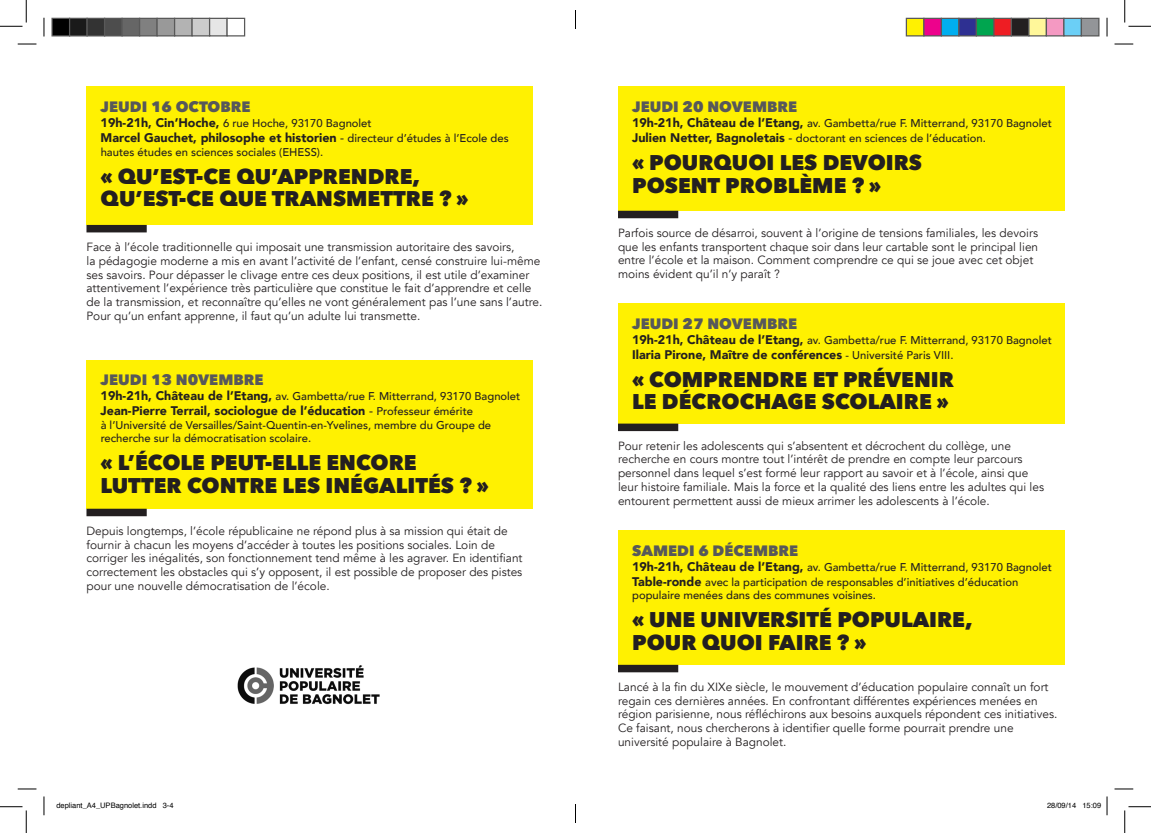
<style>
.page{position:relative;width:1151px;height:833px;background:#fff}
.page>*{position:absolute;margin:0;border:0;box-sizing:border-box;transform-origin:0 0}
.t1{font:800 21.25px/22.5px "Avenir Next";color:#231f20}
.t2{font:800 15px "Avenir Next";color:#57585a}
.t3{font:900 12.5px "Avenir";color:#231f20}
.t4{font:11.88px/13.8px "Avenir";color:#231f20}
.t5{font:500 11.25px/15px "Avenir";color:#231f20}
.t6{font:7.5px "Helvetica";color:#000}
.s1{font-weight:900;font-size:12.5px}
.s2{font-weight:500}
.s3{font-weight:500;font-size:11.25px}
.s4{font-size:12.5px}
</style>
<div class="page">
<div style="left:86px;top:86px;width:447px;height:139px;background:#fff101"></div>
<div style="left:618px;top:86px;width:446px;height:125px;background:#fff101"></div>
<div style="left:618px;top:303px;width:446px;height:120px;background:#fff101"></div>
<div style="left:618px;top:529px;width:446px;height:135px;background:#fff101"></div>
<div style="left:86px;top:359px;width:447px;height:149px;background:#fff101"></div>
<div style="left:86px;top:225px;width:61px;height:7px;background:#231f20"></div>
<div style="left:618px;top:211px;width:60px;height:7px;background:#231f20"></div>
<div style="left:618px;top:423px;width:60px;height:8px;background:#231f20"></div>
<div style="left:618px;top:664px;width:60px;height:8px;background:#231f20"></div>
<div style="left:86px;top:508px;width:61px;height:8px;background:#231f20"></div>
<img style="left:237px;top:665px;width:143px;height:40px">
<svg style="left:18px;top:43px;width:18px;height:2px"></svg>
<svg style="left:1114px;top:43px;width:19px;height:2px"></svg>
<svg style="left:18px;top:788px;width:18px;height:1px"></svg>
<svg style="left:1114px;top:788px;width:19px;height:1px"></svg>
<svg style="left:43px;top:18px;width:2px;height:18px"></svg>
<svg style="left:43px;top:796px;width:2px;height:18px"></svg>
<svg style="left:1106px;top:18px;width:2px;height:18px"></svg>
<svg style="left:0;top:0;width:27px;height:27px"></svg>
<svg style="left:0;top:806px;width:27px;height:26px"></svg>
<svg style="left:1124px;top:0;width:27px;height:27px"></svg>
<svg style="left:1124px;top:806px;width:27px;height:26px"></svg>
<div style="left:52px;top:18px;width:18px;height:18px;background:#000"></div>
<div style="left:51px;top:18px;width:19px;height:18px;border:1px solid #595959"></div>
<div style="left:70px;top:18px;width:17px;height:18px;background:#1a1a1a"></div>
<div style="left:69px;top:18px;width:19px;height:18px;border:1px solid #595959"></div>
<div style="left:87px;top:18px;width:18px;height:18px;background:#333"></div>
<div style="left:86px;top:18px;width:19px;height:18px;border:1px solid #595959"></div>
<div style="left:105px;top:18px;width:17px;height:18px;background:#4d4d4d"></div>
<div style="left:104px;top:18px;width:19px;height:18px;border:1px solid #595959"></div>
<div style="left:122px;top:18px;width:18px;height:18px;background:#666"></div>
<div style="left:121px;top:18px;width:19px;height:18px;border:1px solid #595959"></div>
<div style="left:140px;top:18px;width:17px;height:18px;background:#808080"></div>
<div style="left:139px;top:18px;width:19px;height:18px;border:1px solid #595959"></div>
<div style="left:157px;top:18px;width:18px;height:18px;background:#999"></div>
<div style="left:156px;top:18px;width:19px;height:18px;border:1px solid #595959"></div>
<div style="left:175px;top:18px;width:17px;height:18px;background:#b3b3b3"></div>
<div style="left:174px;top:18px;width:19px;height:18px;border:1px solid #595959"></div>
<div style="left:192px;top:18px;width:18px;height:18px;background:#ccc"></div>
<div style="left:191px;top:18px;width:19px;height:18px;border:1px solid #595959"></div>
<div style="left:210px;top:18px;width:17px;height:18px;background:#e6e6e6"></div>
<div style="left:209px;top:18px;width:19px;height:18px;border:1px solid #595959"></div>
<div style="left:226px;top:18px;width:19px;height:18px;border:1px solid #595959"></div>
<div style="left:906px;top:18px;width:18px;height:18px;background:#fff101"></div>
<div style="left:906px;top:18px;width:18px;height:18px;border:1px solid #595959"></div>
<div style="left:924px;top:18px;width:17px;height:18px;background:#ed028c"></div>
<div style="left:923px;top:18px;width:19px;height:18px;border:1px solid #595959"></div>
<div style="left:941px;top:18px;width:18px;height:18px;background:#00aeef"></div>
<div style="left:941px;top:18px;width:18px;height:18px;border:1px solid #595959"></div>
<div style="left:959px;top:18px;width:17px;height:18px;background:#2e3092"></div>
<div style="left:958px;top:18px;width:19px;height:18px;border:1px solid #595959"></div>
<div style="left:976px;top:18px;width:18px;height:18px;background:#00a54f"></div>
<div style="left:976px;top:18px;width:18px;height:18px;border:1px solid #595959"></div>
<div style="left:994px;top:18px;width:17px;height:18px;background:#ee1d23"></div>
<div style="left:993px;top:18px;width:19px;height:18px;border:1px solid #595959"></div>
<div style="left:1011px;top:18px;width:18px;height:18px;background:#231f20"></div>
<div style="left:1011px;top:18px;width:18px;height:18px;border:1px solid #595959"></div>
<div style="left:1029px;top:18px;width:17px;height:18px;background:#fff79a"></div>
<div style="left:1028px;top:18px;width:19px;height:18px;border:1px solid #595959"></div>
<div style="left:1046px;top:18px;width:18px;height:18px;background:#f499c2"></div>
<div style="left:1046px;top:18px;width:18px;height:18px;border:1px solid #595959"></div>
<div style="left:1064px;top:18px;width:17px;height:18px;background:#6bcff6"></div>
<div style="left:1063px;top:18px;width:19px;height:18px;border:1px solid #595959"></div>
<div style="left:1081px;top:18px;width:18px;height:18px;background:#939598"></div>
<div style="left:1081px;top:18px;width:18px;height:18px;border:1px solid #595959"></div>
<svg style="left:1106px;top:796px;width:2px;height:18px"></svg>
<svg style="left:575px;top:10px;width:1px;height:19px"></svg>
<svg style="left:575px;top:804px;width:1px;height:18px"></svg>
<p class="t2" style="left:101px;top:98px;width:151px">JEUDI 16 OCTOBRE</p>
<p class="t5" style="left:101px;top:115px;width:273px"><span class="s1">19h-21h, Cin’Hoche,</span> 6 rue Hoche, 93170 Bagnolet</p>
<p class="t3" style="left:101px;top:127px;width:410px">Marcel Gauchet, philosophe et historien <span class="s2">-</span> <span class="s3">directeur d’études à l’Ecole des</span></p>
<p class="t5" style="left:101px;top:144px;width:224px">hautes études en sciences sociales (EHESS).</p>
<h1 class="t1" style="left:101px;top:165px;width:369px">« QU’EST-CE QU’APPRENDRE,<br>QU’EST-CE QUE TRANSMETTRE ? »</h1>
<p class="t4" style="left:86px;top:240px;width:457px">Face à l’école traditionnelle qui imposait une transmission autoritaire des savoirs,<br>la pédagogie moderne a mis en avant l’activité de l’enfant, censé construire lui-même ses savoirs. Pour dépasser le clivage entre ces deux positions, il est utile d’examiner attentivement l’expérience très particulière que constitue le fait d’apprendre et celle de la transmission, et reconnaître qu’elles ne vont généralement pas l’une sans l’autre.<br>Pour qu’un enfant apprenne, il faut qu’un adulte lui transmette.</p>
<p class="t2" style="left:101px;top:370px;width:164px">JEUDI 13 N0VEMBRE</p>
<p class="t5" style="left:101px;top:388px;width:421px"><span class="s1">19h-21h, Château de l’Etang,</span> av. Gambetta/rue F. Mitterrand, 93170 Bagnolet</p>
<p class="t3" style="left:101px;top:400px;width:374px">Jean-Pierre Terrail, sociologue de l’éducation <span class="s2">-</span> <span class="s3">Professeur émérite</span></p>
<p class="t5" style="left:101px;top:417px;width:392px;line-height:13.5px">à l’Université de Versailles/Saint-Quentin-en-Yvelines, membre du Groupe de recherche sur la démocratisation scolaire.</p>
<h1 class="t1" style="left:101px;top:451px;width:390px">« L’ÉCOLE PEUT-ELLE ENCORE<br>LUTTER CONTRE LES INÉGALITÉS ? »</h1>
<p class="t4" style="left:86px;top:523px;width:438px">Depuis longtemps, l’école républicaine ne répond plus à sa mission qui était de fournir à chacun les moyens d’accéder à toutes les positions sociales. Loin de corriger les inégalités, son fonctionnement tend même à les agraver. En identifiant correctement les obstacles qui s’y opposent, il est possible de proposer des pistes pour une nouvelle démocratisation de l’école.</p>
<p class="t2" style="left:632px;top:98px;width:167px">JEUDI 20 NOVEMBRE</p>
<p class="t5" style="left:632px;top:115px;width:421px"><span class="s1">19h-21h, Château de l’Etang,</span> av. Gambetta/rue F. Mitterrand, 93170 Bagnolet<br><span class="s1">Julien Netter, Bagnoletais</span> <span class="s4">-</span> doctorant en sciences de l’éducation.</p>
<h1 class="t1" style="left:632px;top:151px;width:291px">« POURQUOI LES DEVOIRS<br>POSENT PROBLÈME ? »</h1>
<p class="t4" style="left:618px;top:226px;width:422px">Parfois source de désarroi, souvent à l’origine de tensions familiales, les devoirs que les enfants transportent chaque soir dans leur cartable sont le principal lien entre l’école et la maison. Comment comprendre ce qui se joue avec cet objet moins évident qu’il n’y paraît ?</p>
<p class="t2" style="left:632px;top:314px;width:167px">JEUDI 27 NOVEMBRE</p>
<p class="t5" style="left:632px;top:331px;width:421px"><span class="s1">19h-21h, Château de l’Etang,</span> av. Gambetta/rue F. Mitterrand, 93170 Bagnolet</p>
<p class="t3" style="left:632px;top:343px;width:323px">Ilaria Pirone, Maître de conférences <span class="s3">- Université Paris VIII.</span></p>
<h1 class="t1" style="left:632px;top:367px;width:323px">« COMPRENDRE ET PRÉVENIR<br>LE DÉCROCHAGE SCOLAIRE »</h1>
<p class="t4" style="left:618px;top:438px;width:428px">Pour retenir les adolescents qui s’absentent et décrochent du collège, une recherche en cours montre tout l’intérêt de prendre en compte leur parcours personnel dans lequel s’est formé leur rapport au savoir et à l’école, ainsi que leur histoire familiale. Mais la force et la qualité des liens entre les adultes qui les entourent permettent aussi de mieux arrimer les adolescents à l’école.</p>
<p class="t2" style="left:632px;top:540px;width:168px">SAMEDI 6 DÉCEMBRE</p>
<p class="t5" style="left:632px;top:558px;width:421px"><span class="s1">19h-21h, Château de l’Etang,</span> av. Gambetta/rue F. Mitterrand, 93170 Bagnolet<br><span class="s1">Table-ronde</span> avec la participation de responsables d’initiatives d’éducation</p>
<p class="t5" style="left:632px;top:587px;width:245px">populaire menées dans des communes voisines.</p>
<h1 class="t1" style="left:632px;top:607px;width:342px">« UNE UNIVERSITÉ POPULAIRE,<br>POUR QUOI FAIRE ? »</h1>
<p class="t4" style="left:618px;top:679px;width:441px">Lancé à la fin du XIXe siècle, le mouvement d’éducation populaire connaît un fort regain ces dernières années. En confrontant différentes expériences menées en région parisienne, nous réfléchirons aux besoins auxquels répondent ces initiatives.<br>Ce faisant, nous chercherons à identifier quelle forme pourrait prendre une université populaire à Bagnolet.</p>
<p class="t6" style="left:56px;top:798px;width:119px">depliant_A4_UPBagnolet.indd 3-4</p>
<p class="t6" style="left:1047px;top:798px;width:56px">28/09/14 15:09</p>
</div>
